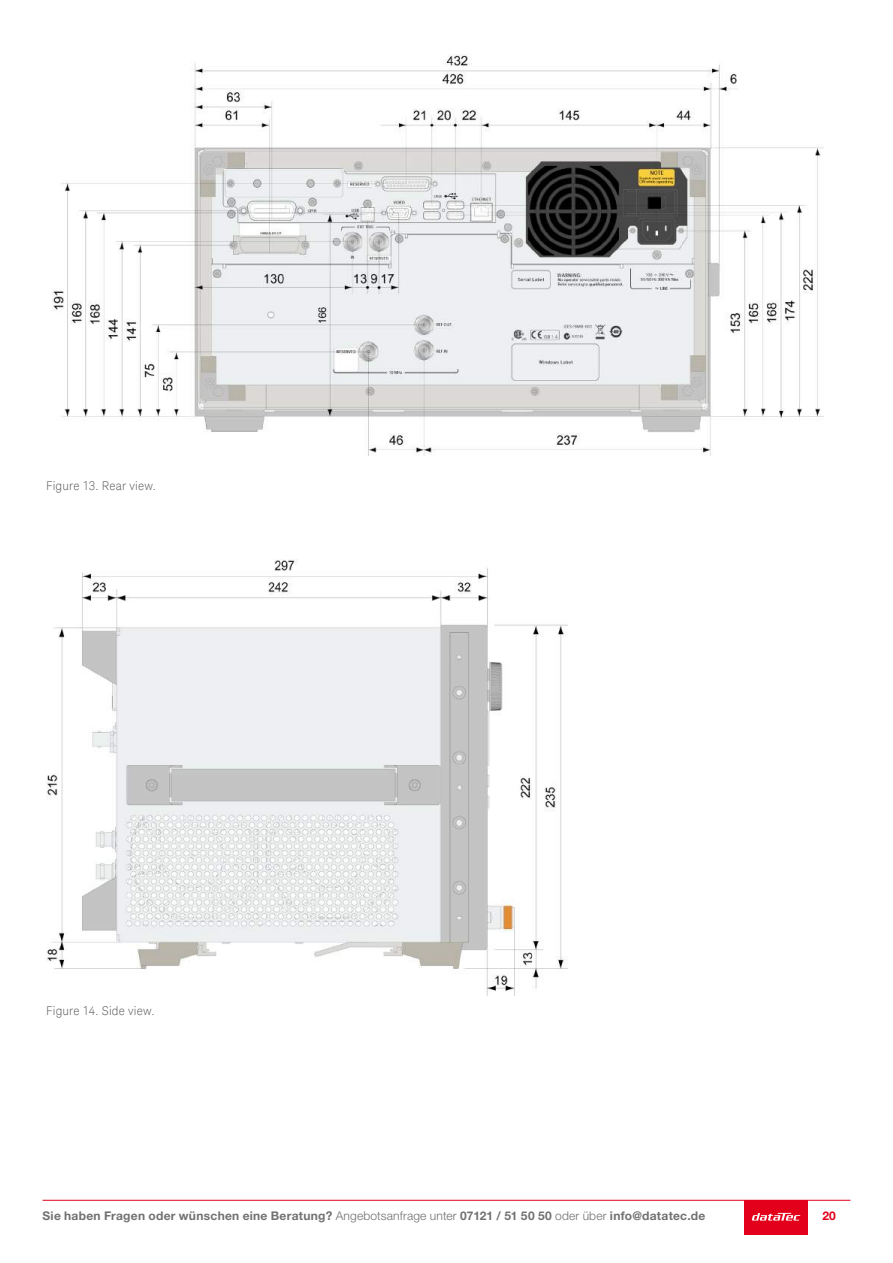
<style>
.page{position:relative;width:893px;height:1263px;background:#fff}
.page>*{position:absolute;margin:0;border:0;box-sizing:border-box;transform-origin:0 0}
.t1{font:700 12px "Helvetica Neue LT Pro";letter-spacing:.025em;color:#707172}
.t2{font:300 12px "Keysight Sans";letter-spacing:.01em;color:#58585a}
.t3{font:700 12px "Helvetica Neue LT Pro";color:#e2001a}
.s1{font-weight:300}
</style>
<div class="page">
<div style="left:744px;top:1200px;width:64px;height:34px;background:#e2001a"></div>
<svg style="left:752px;top:1213px;width:48px;height:7px"></svg>
<hr style="left:43px;top:1200px;width:807px;height:1px;background:#e2001a">
<img style="left:52px;top:54px;width:771px;height:401px">
<img style="left:46px;top:559px;width:522px;height:436px">
<p class="t2" style="left:46px;top:479px;width:111px">Figure 13. Rear view.</p>
<p class="t2" style="left:46px;top:1003px;width:110px">Figure 14. Side view.</p>
<p class="t1" style="left:43px;top:1209px;width:664px">Sie haben Fragen oder wünschen eine Beratung? <span class="s1">Angebotsanfrage unter</span> 07121 / 51 50 50 <span class="s1">oder über</span> info@datatec.de</p>
<p class="t3" style="left:822px;top:1209px;width:15px">20</p>
</div>
